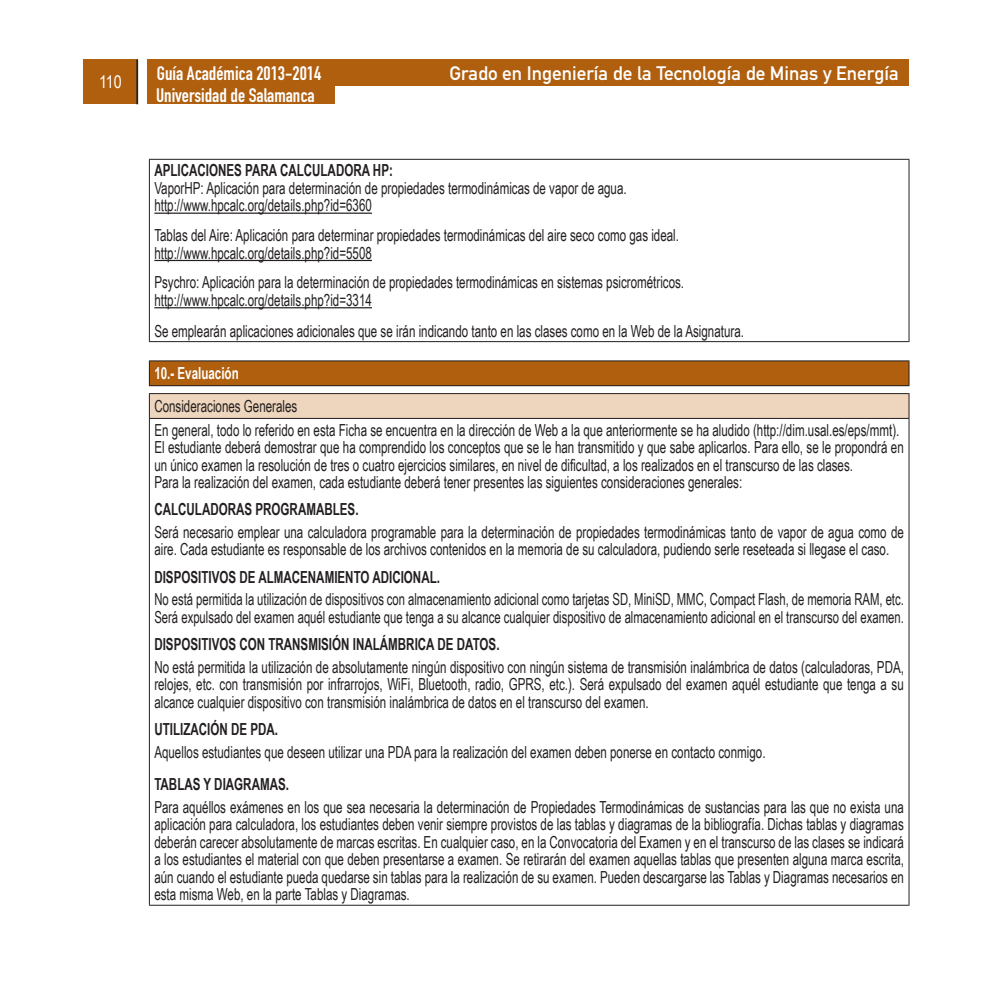
<style>
.page{position:relative;width:993px;height:993px;background:#fff}
.page>*{position:absolute;margin:0;border:0;box-sizing:border-box;transform-origin:0 0}
.t1{font:19.25px "DIN Mittelschrift";color:#fff}
.t2{font:19.25px "DIN Engschrift Alternate";color:#fff}
.t3{font:17.5px "Arial Narrow";color:#fff}
.t4{font:16.62px/17.5px "Arial Narrow";color:#231f20;scale:.85 1}
.t5{font:16.62px/17.5px "Arial Narrow";color:#231f20;scale:.83 1}
.t6{font:700 16.62px "Arial Narrow";color:#231f20;scale:.85 1}
.t7{font:700 16.62px "Arial Narrow";color:#fff;scale:.85 1}
</style>
<div class="page">
<div style="left:83px;top:60px;width:55px;height:44px;background:#b05f0f"></div>
<hr style="left:136px;top:60px;width:2px;height:44px;background:#231f20">
<div style="left:147px;top:60px;width:187px;height:44px;background:#b05f0f"></div>
<div style="left:147px;top:60px;width:761px;height:26px;background:#b05f0f"></div>
<hr style="left:149px;top:159px;width:760px;height:1px;background:#231f20">
<hr style="left:149px;top:160px;width:1px;height:181px;background:#231f20">
<hr style="left:908px;top:160px;width:1px;height:181px;background:#231f20">
<hr style="left:149px;top:341px;width:760px;height:1px;background:#231f20">
<hr style="left:154px;top:212px;width:218px;height:2px;background:#231f20">
<hr style="left:154px;top:260px;width:218px;height:1px;background:#231f20">
<hr style="left:154px;top:307px;width:218px;height:1px;background:#231f20">
<div style="left:149px;top:361px;width:759px;height:24px;background:#b05f0f"></div>
<hr style="left:149px;top:360px;width:760px;height:1px;background:#231f20">
<svg style="left:149px;top:361px;width:1px;height:24px"></svg>
<svg style="left:908px;top:361px;width:1px;height:24px"></svg>
<hr style="left:149px;top:385px;width:760px;height:1px;background:#231f20">
<div style="left:149px;top:393px;width:759px;height:25px;background:#eed5bd"></div>
<hr style="left:149px;top:393px;width:760px;height:1px;background:#231f20">
<svg style="left:149px;top:394px;width:1px;height:24px"></svg>
<svg style="left:908px;top:394px;width:1px;height:24px"></svg>
<hr style="left:149px;top:418px;width:760px;height:1px;background:#231f20">
<hr style="left:149px;top:418px;width:1px;height:486px;background:#231f20">
<hr style="left:908px;top:418px;width:1px;height:486px;background:#231f20">
<hr style="left:149px;top:904px;width:760px;height:1px;background:#231f20">
<p class="t3" style="left:99px;top:69px;width:24px">110</p>
<p class="t2" style="left:157px;top:62px;width:166px">Guía Académica 2013-2014</p>
<p class="t1" style="left:449px;top:62px;width:450px">Grado en Ingeniería de la Tecnología de Minas y Energía</p>
<p class="t2" style="left:156px;top:84px;width:160px">Universidad de Salamanca</p>
<p class="t6" style="left:154px;top:158px;width:282px">APLICACIONES PARA CALCULADORA HP:</p>
<p class="t4" style="left:154px;top:179px;width:557px">VaporHP: Aplicación para determinación de propiedades termodinámicas de vapor de agua.</p>
<p class="t4" style="left:154px;top:196px;width:257px">http://www.hpcalc.org/details.php?id=6360</p>
<p class="t4" style="left:154px;top:226px;width:618px">Tablas del Aire: Aplicación para determinar propiedades termodinámicas del aire seco como gas ideal.</p>
<p class="t4" style="left:154px;top:243px;width:257px">http://www.hpcalc.org/details.php?id=5508</p>
<p class="t4" style="left:154px;top:273px;width:624px">Psychro: Aplicación para la determinación de propiedades termodinámicas en sistemas psicrométricos.</p>
<p class="t4" style="left:154px;top:291px;width:257px">http://www.hpcalc.org/details.php?id=3314</p>
<p class="t4" style="left:154px;top:321px;width:695px">Se emplearán aplicaciones adicionales que se irán indicando tanto en las clases como en la Web de la Asignatura.</p>
<p class="t7" style="left:154px;top:361px;width:101px">10.- Evaluación</p>
<p class="t4" style="left:154px;top:396px;width:170px">Consideraciones Generales</p>
<p class="t4" style="left:154px;top:420px;width:877px">En general, todo lo referido en esta Ficha se encuentra en la dirección de Web a la que anteriormente se ha aludido (http://dim.usal.es/eps/mmt).</p>
<p class="t4" style="left:154px;top:437px;width:883px">El estudiante deberá demostrar que ha comprendido los conceptos que se le han transmitido y que sabe aplicarlos. Para ello, se le propondrá en un único examen la resolución de tres o cuatro ejercicios similares, en nivel de dificultad, a los realizados en el transcurso de las clases.</p>
<p class="t4" style="left:154px;top:472px;width:693px">Para la realización del examen, cada estudiante deberá tener presentes las siguientes consideraciones generales:</p>
<p class="t6" style="left:154px;top:497px;width:242px">CALCULADORAS PROGRAMABLES.</p>
<p class="t4" style="left:154px;top:522px;width:883px">Será necesario emplear una calculadora programable para la determinación de propiedades termodinámicas tanto de vapor de agua como de aire. Cada estudiante es responsable de los archivos contenidos en la memoria de su calculadora, pudiendo serle reseteada si llegase el caso.</p>
<p class="t6" style="left:154px;top:564px;width:337px">DISPOSITIVOS DE ALMACENAMIENTO ADICIONAL.</p>
<p class="t5" style="left:154px;top:590px;width:904px">No está permitida la utilización de dispositivos con almacenamiento adicional como tarjetas SD, MiniSD, MMC, Compact Flash, de memoria RAM, etc.<br>Será expulsado del examen aquél estudiante que tenga a su alcance cualquier dispositivo de almacenamiento adicional en el transcurso del examen.</p>
<p class="t6" style="left:154px;top:631px;width:407px">DISPOSITIVOS CON TRANSMISIÓN INALÁMBRICA DE DATOS.</p>
<p class="t4" style="left:154px;top:657px;width:883px;text-align:justify">No está permitida la utilización de absolutamente ningún dispositivo con ningún sistema de transmisión inalámbrica de datos (calculadoras, PDA, relojes, etc. con transmisión por infrarrojos, WiFi, Bluetooth, radio, GPRS, etc.). Será expulsado del examen aquél estudiante que tenga a su alcance cualquier dispositivo con transmisión inalámbrica de datos en el transcurso del examen.</p>
<p class="t6" style="left:154px;top:716px;width:147px">UTILIZACIÓN DE PDA.</p>
<p class="t4" style="left:154px;top:742px;width:720px">Aquellos estudiantes que deseen utilizar una PDA para la realización del examen deben ponerse en contacto conmigo.</p>
<p class="t6" style="left:154px;top:771px;width:160px">TABLAS Y DIAGRAMAS.</p>
<p class="t4" style="left:154px;top:797px;width:883px;text-align:justify">Para aquéllos exámenes en los que sea necesaria la determinación de Propiedades Termodinámicas de sustancias para las que no exista una aplicación para calculadora, los estudiantes deben venir siempre provistos de las tablas y diagramas de la bibliografía. Dichas tablas y diagramas deberán carecer absolutamente de marcas escritas. En cualquier caso, en la Convocatoria del Examen y en el transcurso de las clases se indicará a los estudiantes el material con que deben presentarse a examen. Se retirarán del examen aquellas tablas que presenten alguna marca escrita, aún cuando el estudiante pueda quedarse sin tablas para la realización de su examen. Pueden descargarse las Tablas y Diagramas necesarios en esta misma Web, en la parte Tablas y Diagramas.</p>
</div>
